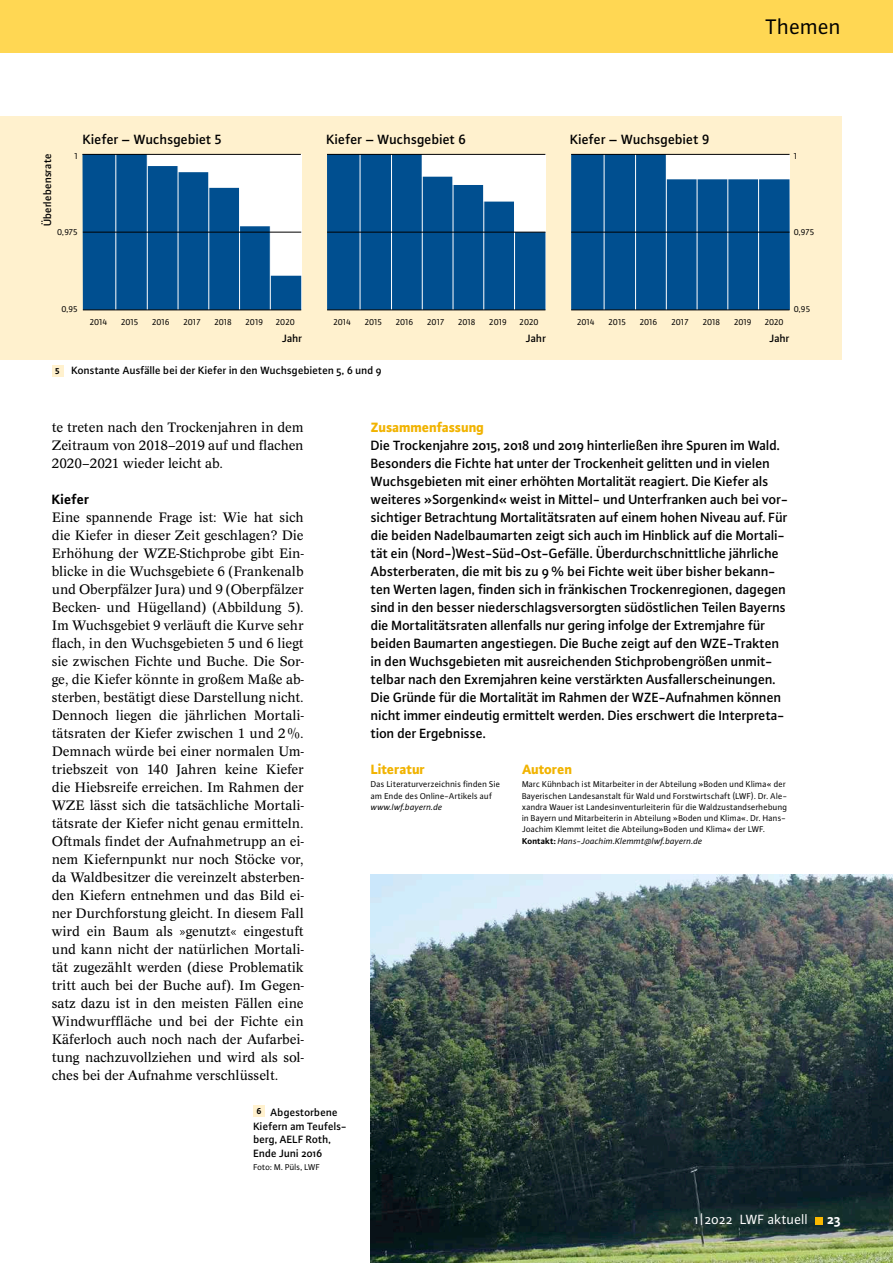
<style>
.page{position:relative;width:893px;height:1263px;background:#fff}
.page>*{position:absolute;margin:0;border:0;box-sizing:border-box;transform-origin:0 0}
.t1{font:22.5px "Plus Sans Pro";letter-spacing:-.005em;color:#000}
.t2{font:14.25px/18px "Concept";letter-spacing:-.01em;color:#000;text-align:justify}
.t3{font:500 14.25px/18px "Plus Sans Pro";letter-spacing:-.01em;color:#000}
.t4{font:800 14.25px "Plus Sans Pro";letter-spacing:-.01em;color:#f1b300}
.t5{font:14.25px "Plus Sans Pro";color:#fff}
.t6{font:700 14.25px "Plus Sans Pro";color:#000}
.t7{font:700 14.25px "Plus Sans Pro";color:#fff}
.t8{font:500 11.25px/13.5px "Plus Sans Pro";color:#000}
.t9{font:9px/11.2px "Plus Sans Pro";letter-spacing:.005em;color:#000}
.t10{font:italic 9px "Plus Sans Pro";letter-spacing:.005em;color:#000}
.s1{font-weight:700;font-size:9px}
.s2{font-weight:700}
.s3{font-style:italic}
</style>
<div class="page">
<div style="left:0;top:0;width:893px;height:53px;background:#ffd753"></div>
<div style="left:0;top:117px;width:840px;height:243px;background:#fff1ce"></div>
<svg style="left:82px;top:155px;width:219px;height:155px;background:#3d79aa"></svg>
<svg style="left:327px;top:155px;width:218px;height:154px;background:#2c6da2"></svg>
<svg style="left:571px;top:154px;width:219px;height:156px;background:#18609a"></svg>
<hr style="left:604px;top:154px;width:1px;height:156px;background:#fff">
<hr style="left:635px;top:154px;width:1px;height:156px;background:#fff">
<hr style="left:666px;top:154px;width:1px;height:156px;background:#fff">
<hr style="left:697px;top:154px;width:1px;height:156px;background:#fff">
<hr style="left:727px;top:154px;width:1px;height:156px;background:#fff">
<hr style="left:758px;top:154px;width:1px;height:156px;background:#fff">
<hr style="left:360px;top:154px;width:1px;height:156px;background:#fff">
<hr style="left:391px;top:154px;width:1px;height:156px;background:#fff">
<hr style="left:422px;top:154px;width:1px;height:156px;background:#fff">
<hr style="left:453px;top:154px;width:1px;height:156px;background:#fff">
<hr style="left:483px;top:154px;width:1px;height:156px;background:#fff">
<hr style="left:514px;top:154px;width:1px;height:156px;background:#fff">
<hr style="left:115px;top:154px;width:1px;height:156px;background:#fff">
<hr style="left:147px;top:154px;width:1px;height:156px;background:#fff">
<hr style="left:178px;top:154px;width:1px;height:156px;background:#fff">
<hr style="left:208px;top:154px;width:1px;height:156px;background:#fff">
<hr style="left:239px;top:154px;width:1px;height:156px;background:#fff">
<hr style="left:270px;top:154px;width:1px;height:156px;background:#fff">
<hr style="left:83px;top:309px;width:218px;height:1px;background:#000">
<hr style="left:83px;top:232px;width:218px;height:1px;background:#000">
<hr style="left:82px;top:154px;width:219px;height:1px;background:#000">
<hr style="left:327px;top:309px;width:218px;height:1px;background:#000">
<hr style="left:327px;top:232px;width:218px;height:1px;background:#000">
<hr style="left:327px;top:154px;width:218px;height:1px;background:#000">
<hr style="left:571px;top:309px;width:218px;height:1px;background:#000">
<hr style="left:571px;top:232px;width:218px;height:1px;background:#000">
<hr style="left:571px;top:154px;width:218px;height:1px;background:#000">
<img style="left:371px;top:875px;width:522px;height:388px">
<div style="left:253px;top:1105px;width:12px;height:11px;background:#fff1ce"></div>
<div style="left:52px;top:365px;width:11px;height:11px;background:#fff1ce"></div>
<div style="left:815px;top:1217px;width:7px;height:7px;background:#fbb900"></div>
<h1 class="t1" style="left:765px;top:12px;width:77px">Themen</h1>
<p class="t3" style="left:83px;top:129px;width:141px">Kiefer – Wuchsgebiet 5</p>
<p class="t3" style="left:327px;top:129px;width:141px">Kiefer – Wuchsgebiet 6</p>
<p class="t3" style="left:570px;top:129px;width:141px">Kiefer – Wuchsgebiet 9</p>
<p class="t8" style="left:40px;top:226px;width:75px;rotate:-90deg">Überlebensrate</p>
<p class="t9" style="left:74px;top:150px;width:5px">1</p>
<p class="t9" style="left:794px;top:150px;width:5px">1</p>
<p class="t9" style="left:57px;top:226px;width:22px">0,975</p>
<p class="t9" style="left:794px;top:226px;width:22px">0,975</p>
<p class="t9" style="left:61px;top:303px;width:18px">0,95</p>
<p class="t9" style="left:794px;top:303px;width:18px">0,95</p>
<p class="t9" style="left:90px;top:316px;width:19px">2014</p>
<p class="t9" style="left:121px;top:316px;width:19px">2015</p>
<p class="t9" style="left:152px;top:316px;width:19px">2016</p>
<p class="t9" style="left:183px;top:316px;width:19px">2017</p>
<p class="t9" style="left:214px;top:316px;width:19px">2018</p>
<p class="t9" style="left:246px;top:316px;width:19px">2019</p>
<p class="t9" style="left:276px;top:316px;width:21px">2020</p>
<p class="t8" style="left:282px;top:331px;width:22px">Jahr</p>
<p class="t9" style="left:333px;top:316px;width:19px">2014</p>
<p class="t9" style="left:365px;top:316px;width:19px">2015</p>
<p class="t9" style="left:396px;top:316px;width:19px">2016</p>
<p class="t9" style="left:427px;top:316px;width:19px">2017</p>
<p class="t9" style="left:458px;top:316px;width:19px">2018</p>
<p class="t9" style="left:489px;top:316px;width:19px">2019</p>
<p class="t9" style="left:520px;top:316px;width:21px">2020</p>
<p class="t8" style="left:526px;top:331px;width:22px">Jahr</p>
<p class="t9" style="left:577px;top:316px;width:19px">2014</p>
<p class="t9" style="left:609px;top:316px;width:19px">2015</p>
<p class="t9" style="left:640px;top:316px;width:19px">2016</p>
<p class="t9" style="left:671px;top:316px;width:19px">2017</p>
<p class="t9" style="left:703px;top:316px;width:19px">2018</p>
<p class="t9" style="left:734px;top:316px;width:19px">2019</p>
<p class="t9" style="left:765px;top:316px;width:21px">2020</p>
<p class="t8" style="left:769px;top:331px;width:22px">Jahr</p>
<p class="t8" style="left:55px;top:363px;width:328px"><span class="s1">5</span> Konstante Ausfälle bei der Kiefer in den Wuchsgebieten 5, 6 und 9</p>
<p class="t2" style="left:52px;top:418px;width:253px">te treten nach den Trockenjahren in dem Zeitraum von 2018–2019 auf und flachen 2020–2021 wieder leicht ab.</p>
<p class="t6" style="left:52px;top:489px;width:39px">Kiefer</p>
<p class="t2" style="left:52px;top:508px;width:253px">Eine spannende Frage ist: Wie hat sich die Kiefer in dieser Zeit geschlagen? Die Erhöhung der WZE-Stichprobe gibt Ein&shy;blicke in die Wuchsgebiete 6 (Frankenalb und Oberpfälzer Jura) und 9 (Oberpfälzer Becken- und Hügelland) (Abbildung 5).<br>Im Wuchsgebiet 9 verläuft die Kurve sehr flach, in den Wuchsgebieten 5 und 6 liegt sie zwischen Fichte und Buche. Die Sor&shy;ge, die Kiefer könnte in großem Maße ab&shy;sterben, bestätigt diese Darstellung nicht.<br>Dennoch liegen die jährlichen Mortali&shy;tätsraten der Kiefer zwischen 1 und 2%.<br>Demnach würde bei einer normalen Um&shy;triebszeit von 140 Jahren keine Kiefer die Hiebsreife erreichen. Im Rahmen der WZE lässt sich die tatsächliche Mortali&shy;tätsrate der Kiefer nicht genau ermitteln.<br>Oftmals findet der Aufnahmetrupp an ei&shy;nem Kiefernpunkt nur noch Stöcke vor, da Waldbesitzer die vereinzelt absterben&shy;den Kiefern entnehmen und das Bild ei&shy;ner Durchforstung gleicht. In diesem Fall wird ein Baum als »genutzt« eingestuft und kann nicht der natürlichen Mortali&shy;tät zugezählt werden (diese Problematik tritt auch bei der Buche auf). Im Gegen&shy;satz dazu ist in den meisten Fällen eine Windwurffläche und bei der Fichte ein Käferloch auch noch nach der Aufarbei&shy;tung nachzuvollziehen und wird als sol&shy;ches bei der Aufnahme verschlüsselt.</p>
<p class="t8" style="left:253px;top:1105px;width:95px"><sup>6</sup> Abgestorbene<br>Kiefern am Teufels&shy;berg, AELF Roth,<br>Ende Juni 2016</p>
<p class="t9" style="left:253px;top:1161px;width:68px">Foto: M. Püls, LWF</p>
<p class="t4" style="left:371px;top:416px;width:115px">Zusammenfassung</p>
<p class="t3" style="left:371px;top:435px;width:419px">Die Trockenjahre 2015, 2018 und 2019 hinterließen ihre Spuren im Wald.<br>Besonders die Fichte hat unter der Trockenheit gelitten und in vielen Wuchsgebieten mit einer erhöhten Mortalität reagiert. Die Kiefer als weiteres »Sorgenkind« weist in Mittel- und Unterfranken auch bei vor&shy;sichtiger Betrachtung Mortalitätsraten auf einem hohen Niveau auf. Für die beiden Nadelbaumarten zeigt sich auch im Hinblick auf die Mortali&shy;tät ein (Nord-)West-Süd-Ost-Gefälle. Überdurchschnittliche jährliche Absterberaten, die mit bis zu 9% bei Fichte weit über bisher bekann&shy;ten Werten lagen, finden sich in fränkischen Trockenregionen, dagegen sind in den besser niederschlagsversorgten südöstlichen Teilen Bayerns die Mortalitätsraten allenfalls nur gering infolge der Extremjahre für beiden Baumarten angestiegen. Die Buche zeigt auf den WZE-Trakten in den Wuchsgebieten mit ausreichenden Stichprobengrößen unmit&shy;telbar nach den Exremjahren keine verstärkten Ausfallerscheinungen.<br>Die Gründe für die Mortalität im Rahmen der WZE-Aufnahmen können nicht immer eindeutig ermittelt werden. Dies erschwert die Interpreta&shy;tion der Ergebnisse.</p>
<p class="t4" style="left:371px;top:758px;width:56px">Literatur</p>
<p class="t9" style="left:371px;top:778px;width:131px">Das Literaturverzeichnis finden Sie am Ende des Online-Artikels auf</p>
<p class="t10" style="left:371px;top:801px;width:73px">www.lwf.bayern.de</p>
<p class="t4" style="left:522px;top:758px;width:52px">Autoren</p>
<p class="t9" style="left:522px;top:778px;width:267px">Marc Kühnbach ist Mitarbeiter in der Abteilung »Boden und Klima« der Bayerischen Landesanstalt für Wald und Forstwirtschaft (LWF). Dr. Ale&shy;xandra Wauer ist Landesinventurleiterin für die Waldzustandserhebung in Bayern und Mitarbeiterin in Abteilung »Boden und Klima«. Dr. Hans-Joachim Klemmt leitet die Abteilung»Boden und Klima« der LWF.<br><span class="s2">Kontakt:</span> <span class="s3">Hans-Joachim.Klemmt@lwf.bayern.de</span></p>
<p class="t5" style="left:695px;top:1210px;width:115px">1|2022 LWF aktuell</p>
<p class="t7" style="left:827px;top:1209px;width:15px">23</p>
</div>
